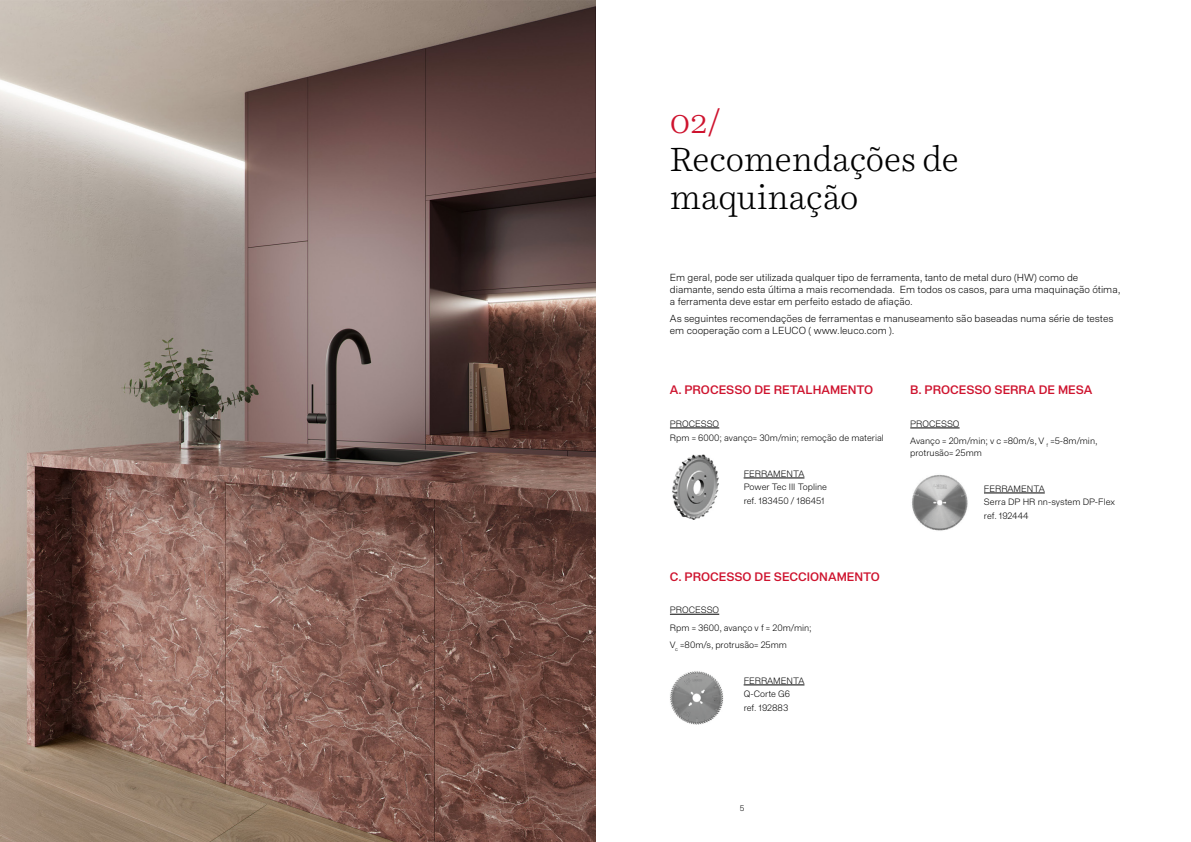
<style>
.page{position:relative;width:1191px;height:842px;background:#fff}
.page>*{position:absolute;margin:0;border:0;box-sizing:border-box;transform-origin:0 0}
.t1{font:300 34px/38px "Harrietv 2 Text";color:#000}
.t2{font:300 34px "Harrietv 2 Text";color:#ce132e}
.t3{font:500 12px "Staff Grotesk";color:#ce132e}
.t4{font:300 10px/12px "Staff Grotesk";color:#000}
.t5{font:300 9px/13.7px "Staff Grotesk";color:#000}
.t6{font:300 8px "Staff Grotesk";color:#000}
</style>
<div class="page">
<img style="left:672px;top:454px;width:47px;height:66px">
<img style="left:912px;top:475px;width:56px;height:56px">
<img style="left:670px;top:671px;width:53px;height:54px">
<img style="left:0;top:0;width:595px;height:842px">
<hr style="left:670px;top:428px;width:49px;height:1px;background:#000">
<hr style="left:743px;top:478px;width:61px;height:1px;background:#000">
<hr style="left:670px;top:614px;width:49px;height:1px;background:#000">
<hr style="left:743px;top:685px;width:61px;height:1px;background:#000">
<hr style="left:910px;top:428px;width:49px;height:1px;background:#000">
<hr style="left:984px;top:493px;width:60px;height:1px;background:#000">
<h1 class="t2" style="left:670px;top:99px;width:54px">02/</h1>
<h1 class="t1" style="left:670px;top:141px;width:290px">Recomendações de maquinação</h1>
<p class="t4" style="left:670px;top:271px;width:452px">Em geral, pode ser utilizada qualquer tipo de ferramenta, tanto de metal duro (HW) como de diamante, sendo esta última a mais recomendada. Em todos os casos, para uma maquinação ótima, a ferramenta deve estar em perfeito estado de afiação.</p>
<p class="t4" style="left:670px;top:313px;width:445px">As seguintes recomendações de ferramentas e manuseamento são baseadas numa série de testes em cooperação com a LEUCO ( www.leuco.com ).</p>
<p class="t3" style="left:670px;top:383px;width:205px">A. PROCESSO DE RETALHAMENTO</p>
<p class="t5" style="left:670px;top:416px;width:215px;line-height:14.7px">PROCESSO<br>Rpm = 6000; avanço= 30m/min; remoção de material</p>
<p class="t5" style="left:743px;top:466px;width:85px">FERRAMENTA<br>Power Tec III Topline ref. 183450 / 186451</p>
<p class="t3" style="left:670px;top:569px;width:211px">C. PROCESSO DE SECCIONAMENTO</p>
<p class="t5" style="left:670px;top:601px;width:143px;line-height:17.7px">PROCESSO<br>Rpm = 3600, avanço v f = 20m/min;<br>V<sub>c</sub> =80m/s, protrusão= 25mm</p>
<p class="t5" style="left:743px;top:673px;width:62px">FERRAMENTA<br>Q-Corte G6 ref. 192883</p>
<p class="t3" style="left:910px;top:383px;width:184px">B. PROCESSO SERRA DE MESA</p>
<p class="t5" style="left:910px;top:414px;width:189px;line-height:17.7px">PROCESSO<br>Avanço = 20m/min; v c =80m/s, V <sub>f</sub> =5-8m/min,</p>
<p class="t5" style="left:910px;top:446px;width:73px">protrusão= 25mm</p>
<p class="t5" style="left:984px;top:481px;width:132px">FERRAMENTA<br>Serra DP HR nn-system DP-Flex ref. 192444</p>
<p class="t6" style="left:739px;top:803px;width:6px">5</p>
</div>
